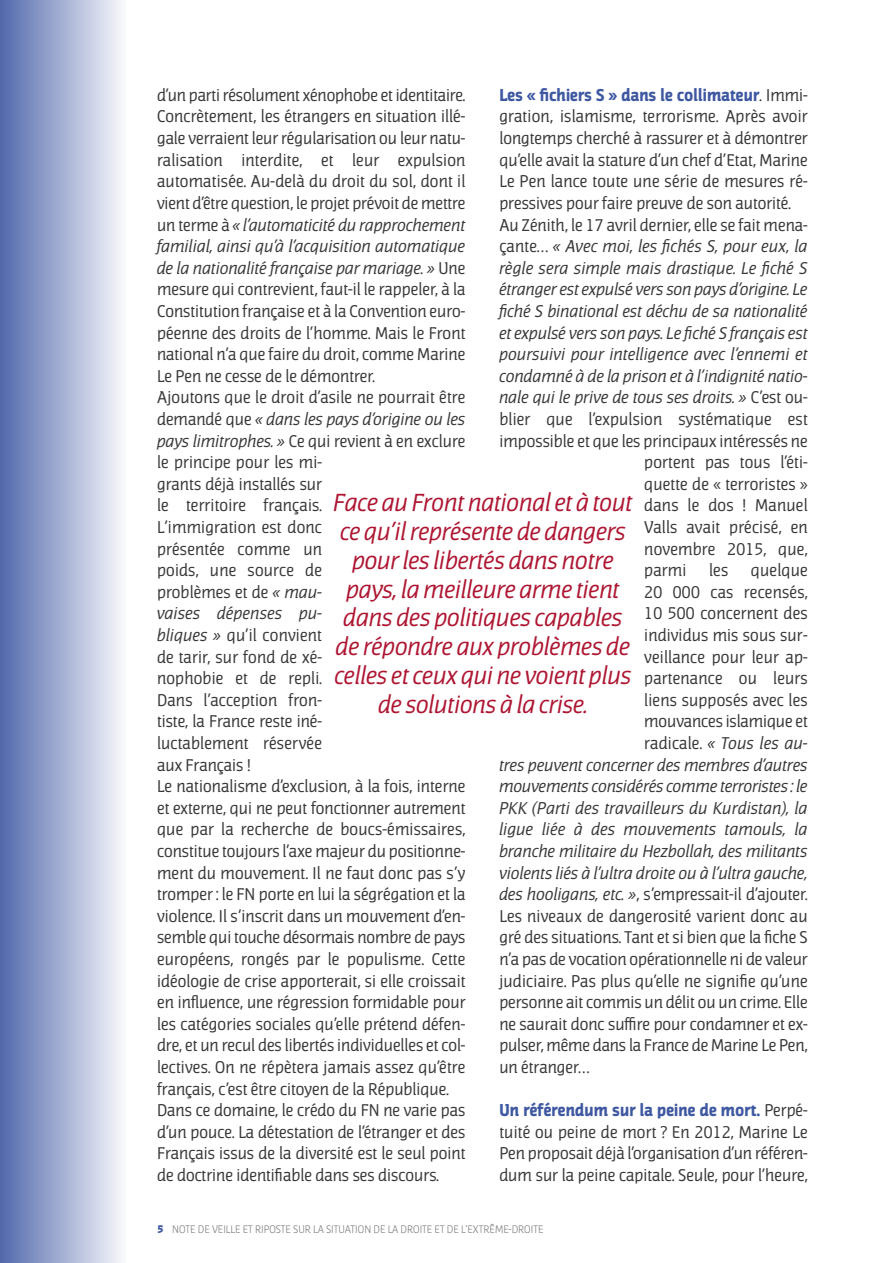
<style>
.page{position:relative;width:893px;height:1263px;background:#fff}
.page>*{position:absolute;margin:0;border:0;box-sizing:border-box;transform-origin:0 0}
.t1{font:italic 24px/28.8px "Jaures";color:#ae1632;text-align:center}
.t2{font:16.5px/21.6px "Jaures";letter-spacing:.005em;color:#39383a}
.t3{font:italic 16.5px "Jaures";letter-spacing:.005em;color:#39383a}
.t4{font:700 16.5px "Jaures";letter-spacing:.005em;color:#3f58a2}
.t5{font:300 10.5px "Jaures";letter-spacing:.005em;color:#747475}
.s1{font-style:italic}
.s2{font-weight:400;color:#39383a}
.s3{font-style:normal}
.s4{font-weight:700;color:#3f58a2}
.s5{font-weight:900;color:#3f58a2}
</style>
<div class="page">
<div style="left:0;top:0;width:127px;height:1263px;background:linear-gradient(to right,#5168ab,#fbfcfd)"></div>
<p class="t2" style="left:157px;top:84px;width:310px">d’un parti résolument xénophobe et identitaire.<br>Concrètement, les étrangers en situation illé&shy;gale verraient leur régularisation ou leur natu&shy;ralisation interdite, et leur expulsion automatisée. Au-delà du droit du sol, dont il vient d’être question, le projet prévoit de mettre un terme à <span class="s1">« l’automaticité du rapprochement familial, ainsi qu’à l’acquisition automatique de la nationalité française par mariage. »</span> Une mesure qui contrevient, faut-il le rappeler, à la Constitution française et à la Convention euro&shy;péenne des droits de l’homme. Mais le Front national n’a que faire du droit, comme Marine Le Pen ne cesse de le démontrer.<br>Ajoutons que le droit d’asile ne pourrait être demandé que <span class="s1">« dans les pays d’origine ou les pays limitrophes. »</span> Ce qui revient à en exclure le principe pour les mi-<br>grants déjà installés sur<br>le territoire français.<br>L’immigration est donc<br>présentée comme un<br>poids, une source de<br>problèmes et de <span class="s1">« mau-<br>vaises dépenses pu-<br>bliques »</span> qu’il convient<br>de tarir, sur fond de xé-<br>nophobie et de repli.<br>Dans l’acception fron-<br>tiste, la France reste iné-<br>luctablement réservée<br>aux Français !<br>Le nationalisme d’exclusion, à la fois, interne et externe, qui ne peut fonctionner autrement que par la recherche de boucs-émissaires, constitue toujours l’axe majeur du positionne&shy;ment du mouvement. Il ne faut donc pas s’y tromper : le FN porte en lui la ségrégation et la violence. Il s’inscrit dans un mouvement d’en&shy;semble qui touche désormais nombre de pays européens, rongés par le populisme. Cette idéologie de crise apporterait, si elle croissait en influence, une régression formidable pour les catégories sociales qu’elle prétend défen&shy;dre, et un recul des libertés individuelles et col&shy;lectives. On ne répètera jamais assez qu’être français, c’est être citoyen de la République.<br>Dans ce domaine, le crédo du FN ne varie pas d’un pouce. La détestation de l’étranger et des Français issus de la diversité est le seul point de doctrine identifiable dans ses discours.</p>
<p class="t4" style="left:499px;top:86px;width:310px">Les « fichiers S » dans le collimateur<span class="s2">. Immi-</span></p>
<p class="t2" style="left:499px;top:106px;width:310px">gration, islamisme, terrorisme. Après avoir</p>
<p class="t2" style="left:499px;top:128px;width:310px">longtemps cherché à rassurer et à démontrer</p>
<p class="t2" style="left:499px;top:149px;width:310px">qu’elle avait la stature d’un chef d’Etat, Marine</p>
<p class="t2" style="left:499px;top:171px;width:310px">Le Pen lance toute une série de mesures ré-</p>
<p class="t2" style="left:499px;top:192px;width:293px">pressives pour faire preuve de son autorité.</p>
<p class="t2" style="left:499px;top:214px;width:310px">Au Zénith, le 17 avril dernier, elle se fait mena-</p>
<p class="t3" style="left:499px;top:237px;width:310px"><span class="s3">çante…</span> « Avec moi, les fichés S, pour eux, la</p>
<p class="t3" style="left:499px;top:258px;width:310px">règle sera simple mais drastique. Le fiché S</p>
<p class="t3" style="left:499px;top:280px;width:310px">étranger est expulsé vers son pays d’origine. Le</p>
<p class="t3" style="left:499px;top:302px;width:310px">fiché S binational est déchu de sa nationalité</p>
<p class="t3" style="left:499px;top:323px;width:310px">et expulsé vers son pays. Le fiché S français est</p>
<p class="t3" style="left:499px;top:345px;width:310px">poursuivi pour intelligence avec l’ennemi et</p>
<p class="t3" style="left:499px;top:366px;width:310px">condamné à de la prison et à l’indignité natio-</p>
<p class="t3" style="left:499px;top:388px;width:310px">nale qui le prive de tous ses droits. » <span class="s3">C’est ou-</span></p>
<p class="t2" style="left:499px;top:408px;width:310px">blier que l’expulsion systématique est</p>
<p class="t2" style="left:499px;top:430px;width:310px">impossible et que les principaux intéressés ne</p>
<p class="t2" style="left:644px;top:452px;width:165px">portent pas tous l’éti-</p>
<p class="t2" style="left:644px;top:473px;width:165px">quette de « terroristes »</p>
<p class="t2" style="left:644px;top:495px;width:165px">dans le dos ! Manuel</p>
<p class="t2" style="left:644px;top:516px;width:165px">Valls avait précisé, en</p>
<p class="t2" style="left:644px;top:538px;width:165px">novembre 2015, que,</p>
<p class="t2" style="left:644px;top:560px;width:44px">parmi</p>
<p class="t2" style="left:709px;top:560px;width:21px">les</p>
<p class="t2" style="left:751px;top:560px;width:58px">quelque</p>
<p class="t2" style="left:644px;top:581px;width:165px">20 000 cas recensés,</p>
<p class="t2" style="left:644px;top:603px;width:165px">10 500 concernent des</p>
<p class="t2" style="left:644px;top:624px;width:165px">individus mis sous sur-</p>
<p class="t2" style="left:644px;top:646px;width:165px">veillance pour leur ap-</p>
<p class="t2" style="left:644px;top:668px;width:165px">partenance ou leurs</p>
<p class="t2" style="left:644px;top:689px;width:165px">liens supposés avec les</p>
<p class="t2" style="left:644px;top:711px;width:165px">mouvances islamique et</p>
<p class="t3" style="left:644px;top:734px;width:165px"><span class="s3">radicale.</span> « Tous les au-</p>
<p class="t3" style="left:499px;top:755px;width:310px">tres peuvent concerner des membres d’autres</p>
<p class="t3" style="left:499px;top:777px;width:310px">mouvements considérés comme terroristes : le</p>
<p class="t3" style="left:499px;top:798px;width:310px">PKK (Parti des travailleurs du Kurdistan), la</p>
<p class="t3" style="left:499px;top:820px;width:310px">ligue liée à des mouvements tamouls, la</p>
<p class="t3" style="left:499px;top:842px;width:310px">branche militaire du Hezbollah, des militants</p>
<p class="t3" style="left:499px;top:863px;width:310px">violents liés à l’ultra droite ou à l’ultra gauche,</p>
<p class="t2" style="left:499px;top:884px;width:310px"><span class="s1">des hooligans, etc. »</span>, s’empressait-il d’ajouter.</p>
<p class="t2" style="left:499px;top:905px;width:310px">Les niveaux de dangerosité varient donc au</p>
<p class="t2" style="left:499px;top:927px;width:310px">gré des situations. Tant et si bien que la fiche S</p>
<p class="t2" style="left:499px;top:948px;width:310px">n’a pas de vocation opérationnelle ni de valeur</p>
<p class="t2" style="left:499px;top:970px;width:310px">judiciaire. Pas plus qu’elle ne signifie qu’une</p>
<p class="t2" style="left:499px;top:992px;width:310px">personne ait commis un délit ou un crime. Elle</p>
<p class="t2" style="left:499px;top:1013px;width:310px">ne saurait donc suffire pour condamner et ex-</p>
<p class="t2" style="left:499px;top:1035px;width:310px">pulser, même dans la France de Marine Le Pen,</p>
<p class="t2" style="left:499px;top:1056px;width:91px">un étranger…</p>
<p class="t2" style="left:499px;top:1100px;width:310px;text-align:justify"><span class="s4">Un référendum sur la peine de mort.</span> Perpé&shy;tuité ou peine de mort ? En 2012, Marine Le Pen proposait déjà l’organisation d’un référen&shy;dum sur la peine capitale. Seule, pour l’heure,</p>
<h1 class="t1" style="left:334px;top:488px;width:300px">Face au Front national et à tout ce qu’il représente de dangers pour les libertés dans notre pays, la meilleure arme tient dans des politiques capables de répondre aux problèmes de celles et ceux qui ne voient plus de solutions à la crise.</h1>
<p class="t5" style="left:157px;top:1223px;width:388px"><span class="s5">5</span> NOTE DE VEILLE ET RIPOSTE SUR LA SITUATION DE LA DROITE ET DE L’EXTRÊME-DROITE</p>
</div>
